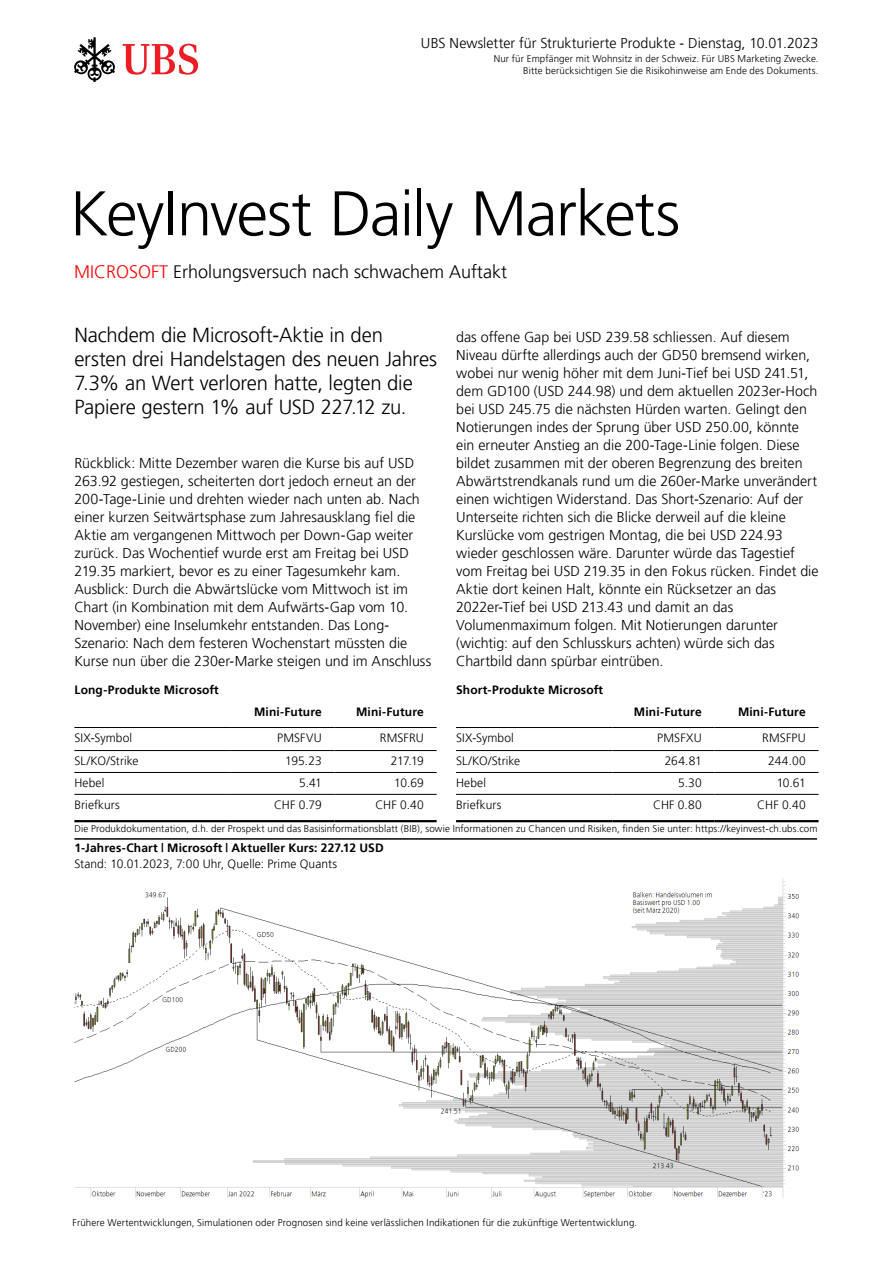
<style>
.page{position:relative;width:893px;height:1263px;background:#fff}
.page>*{position:absolute;margin:0;border:0;box-sizing:border-box;transform-origin:0 0}
.t1{font:300 63px "Frutiger 45";letter-spacing:-.02em;color:#000}
.t2{font:300 20.25px/24px "Frutiger 45";letter-spacing:-.01em;color:#000}
.t3{font:300 18px "Frutiger 45";color:#000}
.t4{font:300 14.25px/18px "Frutiger 45";color:#000}
.t5{font:300 12px "Frutiger 45";letter-spacing:.01em;color:#000}
.t6{font:300 12px "Frutiger 45";letter-spacing:.01em;color:#000}
.t7{font:300 9.75px/12px "Frutiger 45";letter-spacing:.015em;color:#000;text-align:right}
.s1{color:#f00}
</style>
<div class="page">
<svg style="left:74px;top:37px;width:41px;height:45px"></svg>
<svg style="left:123px;top:44px;width:75px;height:31px"></svg>
<img style="left:74px;top:878px;width:726px;height:319px">
<hr style="left:335px;top:750px;width:102px;height:1px;background:#000">
<hr style="left:74px;top:727px;width:157px;height:1px;background:#000">
<hr style="left:231px;top:727px;width:104px;height:1px;background:#000">
<hr style="left:335px;top:727px;width:102px;height:1px;background:#000">
<hr style="left:74px;top:750px;width:157px;height:1px;background:#000">
<hr style="left:231px;top:750px;width:104px;height:1px;background:#000">
<hr style="left:74px;top:772px;width:157px;height:1px;background:#000">
<hr style="left:231px;top:772px;width:104px;height:1px;background:#000">
<hr style="left:335px;top:772px;width:102px;height:1px;background:#000">
<hr style="left:74px;top:794px;width:157px;height:1px;background:#000">
<hr style="left:231px;top:794px;width:104px;height:1px;background:#000">
<hr style="left:335px;top:794px;width:102px;height:1px;background:#000">
<hr style="left:74px;top:820px;width:157px;height:2px;background:#000">
<hr style="left:231px;top:820px;width:104px;height:2px;background:#000">
<hr style="left:335px;top:820px;width:102px;height:2px;background:#000">
<hr style="left:612px;top:750px;width:102px;height:1px;background:#000">
<hr style="left:456px;top:727px;width:156px;height:1px;background:#000">
<hr style="left:612px;top:727px;width:102px;height:1px;background:#000">
<hr style="left:714px;top:727px;width:105px;height:1px;background:#000">
<hr style="left:456px;top:750px;width:156px;height:1px;background:#000">
<hr style="left:714px;top:750px;width:105px;height:1px;background:#000">
<hr style="left:456px;top:772px;width:156px;height:1px;background:#000">
<hr style="left:612px;top:772px;width:102px;height:1px;background:#000">
<hr style="left:714px;top:772px;width:105px;height:1px;background:#000">
<hr style="left:456px;top:794px;width:156px;height:1px;background:#000">
<hr style="left:612px;top:794px;width:102px;height:1px;background:#000">
<hr style="left:714px;top:794px;width:105px;height:1px;background:#000">
<hr style="left:456px;top:820px;width:156px;height:2px;background:#000">
<hr style="left:612px;top:820px;width:102px;height:2px;background:#000">
<hr style="left:714px;top:820px;width:105px;height:2px;background:#000">
<hr style="left:74px;top:838px;width:743px;height:2px;background:#000">
<p class="t4" style="left:421px;top:34px;width:399px">UBS Newsletter für Strukturierte Produkte - Dienstag, 10.01.2023</p>
<p class="t7" style="left:494px;top:53px;width:326px">Nur für Empfänger mit Wohnsitz in der Schweiz. Für UBS Marketing Zwecke.<br>Bitte berücksichtigen Sie die Risikohinweise am Ende des Dokuments.</p>
<h1 class="t1" style="left:70px;top:177px;width:612px">KeyInvest Daily Markets</h1>
<p class="t3" style="left:74px;top:261px;width:434px"><span class="s1">MICROSOFT</span> Erholungsversuch nach schwachem Auftakt</p>
<h2 class="t2" style="left:74px;top:323px;width:364px">Nachdem die Microsoft-Aktie in den ersten drei Handelstagen des neuen Jahres 7.3% an Wert verloren hatte, legten die Papiere gestern 1% auf USD 227.12 zu.</h2>
<p class="t4" style="left:74px;top:454px;width:358px">Rückblick: Mitte Dezember waren die Kurse bis auf USD 263.92 gestiegen, scheiterten dort jedoch erneut an der 200-Tage-Linie und drehten wieder nach unten ab. Nach einer kurzen Seitwärtsphase zum Jahresausklang fiel die Aktie am vergangenen Mittwoch per Down-Gap weiter zurück. Das Wochentief wurde erst am Freitag bei USD 219.35 markiert, bevor es zu einer Tagesumkehr kam.<br>Ausblick: Durch die Abwärtslücke vom Mittwoch ist im Chart (in Kombination mit dem Aufwärts-Gap vom 10.<br>November) eine Inselumkehr entstanden. Das Long-Szenario: Nach dem festeren Wochenstart müssten die Kurse nun über die 230er-Marke steigen und im Anschluss</p>
<p class="t6" style="left:254px;top:704px;width:69px">Mini-Future</p>
<p class="t6" style="left:356px;top:704px;width:69px">Mini-Future</p>
<p class="t5" style="left:74px;top:731px;width:59px">SIX-Symbol</p>
<p class="t5" style="left:277px;top:731px;width:46px">PMSFVU</p>
<p class="t5" style="left:380px;top:731px;width:46px">RMSFRU</p>
<p class="t5" style="left:74px;top:754px;width:66px">SL/KO/Strike</p>
<p class="t5" style="left:285px;top:754px;width:38px">195.23</p>
<p class="t5" style="left:391px;top:754px;width:35px">217.19</p>
<p class="t5" style="left:74px;top:776px;width:32px">Hebel</p>
<p class="t5" style="left:299px;top:776px;width:24px">5.41</p>
<p class="t5" style="left:394px;top:776px;width:31px">10.69</p>
<p class="t5" style="left:74px;top:797px;width:47px">Briefkurs</p>
<p class="t5" style="left:274px;top:797px;width:49px">CHF 0.79</p>
<p class="t5" style="left:375px;top:797px;width:50px">CHF 0.40</p>
<p class="t4" style="left:456px;top:328px;width:364px">das offene Gap bei USD 239.58 schliessen. Auf diesem Niveau dürfte allerdings auch der GD50 bremsend wirken, wobei nur wenig höher mit dem Juni-Tief bei USD 241.51, dem GD100 (USD 244.98) und dem aktuellen 2023er-Hoch bei USD 245.75 die nächsten Hürden warten. Gelingt den Notierungen indes der Sprung über USD 250.00, könnte ein erneuter Anstieg an die 200-Tage-Linie folgen. Diese bildet zusammen mit der oberen Begrenzung des breiten Abwärtstrendkanals rund um die 260er-Marke unverändert einen wichtigen Widerstand. Das Short-Szenario: Auf der Unterseite richten sich die Blicke derweil auf die kleine Kurslücke vom gestrigen Montag, die bei USD 224.93 wieder geschlossen wäre. Darunter würde das Tagestief vom Freitag bei USD 219.35 in den Fokus rücken. Findet die Aktie dort keinen Halt, könnte ein Rücksetzer an das 2022er-Tief bei USD 213.43 und damit an das Volumenmaximum folgen. Mit Notierungen darunter (wichtig: auf den Schlusskurs achten) würde sich das Chartbild dann spürbar eintrüben.</p>
<p class="t6" style="left:74px;top:682px;width:146px">Long-Produkte Microsoft</p>
<p class="t6" style="left:456px;top:682px;width:149px">Short-Produkte Microsoft</p>
<p class="t6" style="left:634px;top:704px;width:69px">Mini-Future</p>
<p class="t6" style="left:738px;top:704px;width:69px">Mini-Future</p>
<p class="t5" style="left:456px;top:731px;width:59px">SIX-Symbol</p>
<p class="t5" style="left:657px;top:731px;width:46px">PMSFXU</p>
<p class="t5" style="left:762px;top:731px;width:45px">RMSFPU</p>
<p class="t5" style="left:456px;top:754px;width:66px">SL/KO/Strike</p>
<p class="t5" style="left:665px;top:754px;width:39px">264.81</p>
<p class="t5" style="left:768px;top:754px;width:39px">244.00</p>
<p class="t5" style="left:456px;top:776px;width:32px">Hebel</p>
<p class="t5" style="left:678px;top:776px;width:25px">5.30</p>
<p class="t5" style="left:777px;top:776px;width:31px">10.61</p>
<p class="t5" style="left:456px;top:797px;width:47px">Briefkurs</p>
<p class="t5" style="left:653px;top:797px;width:50px">CHF 0.80</p>
<p class="t5" style="left:757px;top:797px;width:50px">CHF 0.40</p>
<p class="t7" style="left:74px;top:822px;width:745px">Die Produkdokumentation, d.h. der Prospekt und das Basisinformationsblatt (BIB), sowie Informationen zu Chancen und Risiken, finden Sie unter: https://keyinvest-ch.ubs.com</p>
<p class="t6" style="left:74px;top:841px;width:311px">1-Jahres-Chart | Microsoft | Aktueller Kurs: 227.12 USD</p>
<p class="t5" style="left:74px;top:857px;width:264px">Stand: 10.01.2023, 7:00 Uhr, Quelle: Prime Quants</p>
<p class="t7" style="left:73px;top:1216px;width:566px">Frühere Wertentwicklungen, Simulationen oder Prognosen sind keine verlässlichen Indikationen für die zukünftige Wertentwicklung.</p>
</div>
